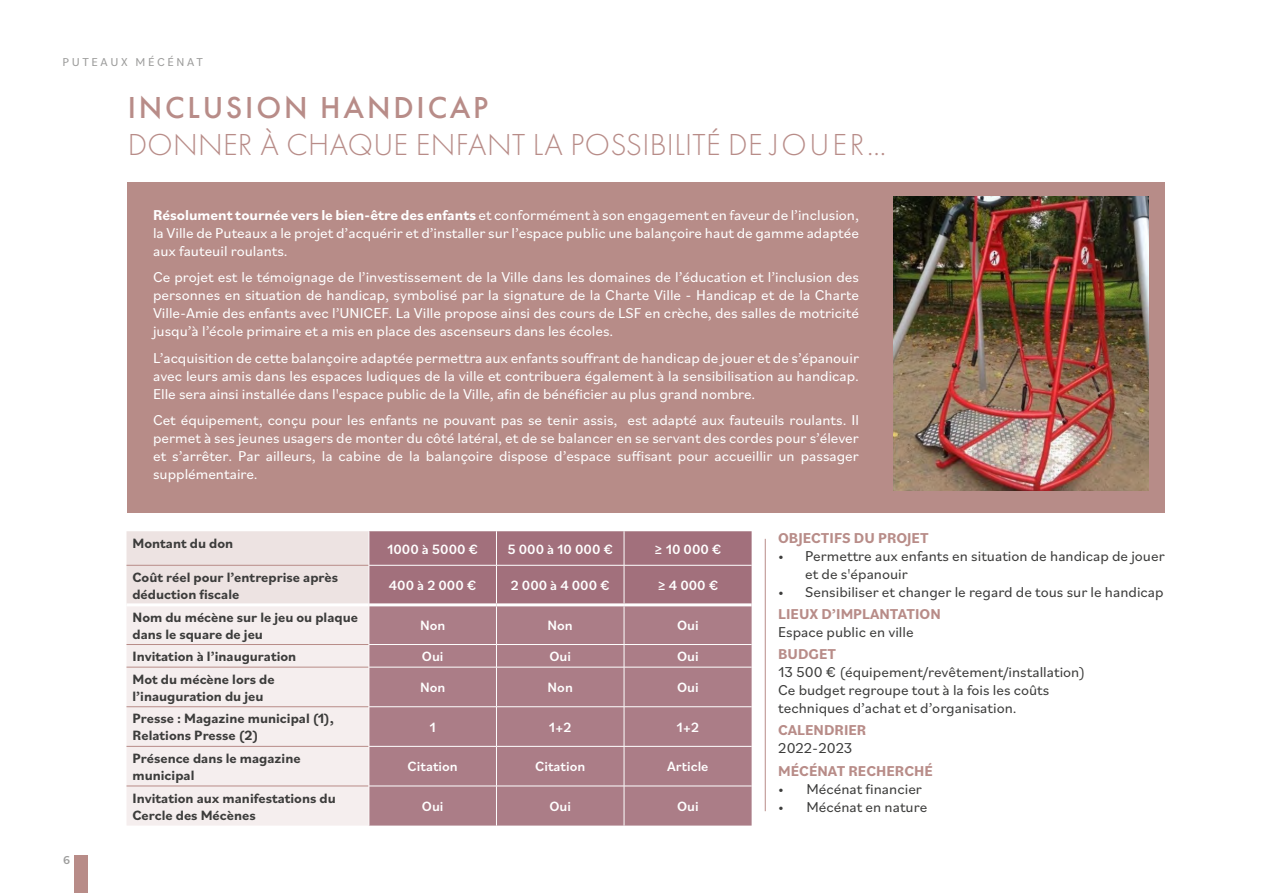
<style>
.page{position:relative;width:1263px;height:893px;background:#fff}
.page>*{position:absolute;margin:0;border:0;box-sizing:border-box;transform-origin:0 0}
.t1{font:300 31.5px "Futura PT";letter-spacing:.01em;color:#b88c88}
.t2{font:500 31.5px "Futura PT";letter-spacing:.09em;color:#b88c88}
.t3{font:15px/18px "Bilo";color:#fff;text-align:justify}
.t4{font:15px/18px "Bilo";color:#3c3c3b}
.t5{font:700 15px "Bilo";color:#b88c88}
.t6{font:700 14.1px/17px "Bilo";color:#3c3c3b}
.t7{font:500 14.1px "Bilo";color:#fff}
.t8{font:12px "Bilo";letter-spacing:.22em;color:#9d9d9c}
.t9{font:500 12px "Bilo";color:#9d9d9c}
.s1{font-weight:700}
</style>
<div class="page">
<div style="left:74px;top:855px;width:14px;height:38px;background:#b88c88"></div>
<div style="left:128px;top:183px;width:1037px;height:330px;background:#b78c88"></div>
<hr style="left:765px;top:539px;width:1px;height:272px;background:#b88c88">
<img style="left:893px;top:196px;width:255px;height:294px">
<svg style="left:126px;top:531px;width:626px;height:72px;background:#bf9da4"></svg>
<div style="left:126px;top:606px;width:243px;height:220px;background:#f5eeee"></div>
<div style="left:370px;top:606px;width:382px;height:220px;background:#ab7d87"></div>
<hr style="left:126px;top:565px;width:243px;height:1px;background:#b88c88">
<hr style="left:126px;top:644px;width:243px;height:1px;background:#b88c88">
<hr style="left:126px;top:667px;width:243px;height:1px;background:#b88c88">
<hr style="left:126px;top:706px;width:243px;height:1px;background:#b88c88">
<hr style="left:126px;top:746px;width:243px;height:1px;background:#b88c88">
<hr style="left:126px;top:786px;width:243px;height:1px;background:#b88c88">
<hr style="left:369px;top:531px;width:1px;height:34px;background:#fff">
<hr style="left:369px;top:565px;width:1px;height:40px;background:#fff">
<svg style="left:369px;top:645px;width:1px;height:22px"></svg>
<hr style="left:496px;top:531px;width:1px;height:34px;background:#fff">
<hr style="left:624px;top:531px;width:1px;height:34px;background:#fff">
<hr style="left:369px;top:565px;width:127px;height:1px;background:#fff">
<hr style="left:496px;top:565px;width:128px;height:1px;background:#fff">
<hr style="left:496px;top:565px;width:1px;height:38px;background:#fff">
<hr style="left:624px;top:565px;width:128px;height:1px;background:#fff">
<hr style="left:624px;top:565px;width:1px;height:38px;background:#fff">
<hr style="left:496px;top:606px;width:1px;height:38px;background:#fff">
<hr style="left:624px;top:606px;width:1px;height:38px;background:#fff">
<hr style="left:369px;top:644px;width:127px;height:1px;background:#fff">
<hr style="left:496px;top:644px;width:128px;height:1px;background:#fff">
<svg style="left:496px;top:645px;width:1px;height:22px"></svg>
<hr style="left:624px;top:644px;width:128px;height:1px;background:#fff">
<svg style="left:624px;top:645px;width:1px;height:22px"></svg>
<hr style="left:369px;top:667px;width:127px;height:1px;background:#fff">
<hr style="left:496px;top:667px;width:128px;height:1px;background:#fff">
<hr style="left:496px;top:667px;width:1px;height:39px;background:#fff">
<hr style="left:624px;top:667px;width:128px;height:1px;background:#fff">
<hr style="left:624px;top:667px;width:1px;height:39px;background:#fff">
<hr style="left:369px;top:706px;width:127px;height:1px;background:#fff">
<hr style="left:496px;top:706px;width:128px;height:1px;background:#fff">
<hr style="left:496px;top:707px;width:1px;height:39px;background:#fff">
<hr style="left:624px;top:706px;width:128px;height:1px;background:#fff">
<hr style="left:624px;top:707px;width:1px;height:39px;background:#fff">
<hr style="left:369px;top:746px;width:127px;height:1px;background:#fff">
<hr style="left:496px;top:746px;width:128px;height:1px;background:#fff">
<hr style="left:496px;top:746px;width:1px;height:40px;background:#fff">
<hr style="left:624px;top:746px;width:128px;height:1px;background:#fff">
<hr style="left:624px;top:746px;width:1px;height:40px;background:#fff">
<hr style="left:369px;top:786px;width:127px;height:1px;background:#fff">
<hr style="left:496px;top:786px;width:128px;height:1px;background:#fff">
<hr style="left:496px;top:786px;width:1px;height:40px;background:#fff">
<hr style="left:624px;top:786px;width:128px;height:1px;background:#fff">
<hr style="left:624px;top:786px;width:1px;height:40px;background:#fff">
<p class="t8" style="left:62px;top:54px;width:142px">PUTEAUX MÉCÉNAT</p>
<h1 class="t2" style="left:128px;top:88px;width:362px">INCLUSION HANDICAP</h1>
<h1 class="t1" style="left:128px;top:127px;width:760px">DONNER À CHAQUE ENFANT LA POSSIBILITÉ DE JOUER…</h1>
<p class="t3" style="left:153px;top:205px;width:707px"><span class="s1">Résolument tournée vers le bien-être des enfants</span> et conformément à son engagement en faveur de l’inclusion, la Ville de Puteaux a le projet d’acquérir et d’installer sur l’espace public une balançoire haut de gamme adaptée aux fauteuil roulants.</p>
<p class="t3" style="left:153px;top:268px;width:707px">Ce projet est le témoignage de l’investissement de la Ville dans les domaines de l’éducation et l’inclusion des personnes en situation de handicap, symbolisé par la signature de la Charte Ville - Handicap et de la Charte Ville-Amie des enfants avec l’UNICEF. La Ville propose ainsi des cours de LSF en crèche, des salles de motricité jusqu’à l’école primaire et a mis en place des ascenseurs dans les écoles.</p>
<p class="t3" style="left:153px;top:348px;width:707px">L’acquisition de cette balançoire adaptée permettra aux enfants souffrant de handicap de jouer et de s’épanouir avec leurs amis dans les espaces ludiques de la ville et contribuera également à la sensibilisation au handicap.<br>Elle sera ainsi installée dans l'espace public de la Ville, afin de bénéficier au plus grand nombre.</p>
<p class="t3" style="left:153px;top:411px;width:707px">Cet équipement, conçu pour les enfants ne pouvant pas se tenir assis, est adapté aux fauteuils roulants. Il permet à ses jeunes usagers de monter du côté latéral, et de se balancer en se servant des cordes pour s’élever et s’arrêter. Par ailleurs, la cabine de la balançoire dispose d’espace suffisant pour accueillir un passager supplémentaire.</p>
<p class="t9" style="left:63px;top:852px;width:8px">6</p>
<p class="t6" style="left:132px;top:534px;width:102px">Montant du don</p>
<p class="t7" style="left:387px;top:539px;width:92px">1000 à 5000 €</p>
<p class="t7" style="left:507px;top:539px;width:107px">5 000 à 10 000 €</p>
<p class="t7" style="left:654px;top:539px;width:69px">≥ 10 000 €</p>
<p class="t6" style="left:132px;top:568px;width:207px">Coût réel pour l’entreprise après déduction fiscale</p>
<p class="t7" style="left:389px;top:576px;width:89px">400 à 2 000 €</p>
<p class="t7" style="left:511px;top:576px;width:100px">2 000 à 4 000 €</p>
<p class="t7" style="left:657px;top:576px;width:62px">≥ 4 000 €</p>
<p class="t6" style="left:132px;top:608px;width:227px">Nom du mécène sur le jeu ou plaque dans le square de jeu</p>
<p class="t7" style="left:420px;top:616px;width:27px">Non</p>
<p class="t7" style="left:548px;top:616px;width:27px">Non</p>
<p class="t7" style="left:677px;top:616px;width:23px">Oui</p>
<p class="t6" style="left:132px;top:647px;width:165px">Invitation à l’inauguration</p>
<p class="t7" style="left:422px;top:647px;width:23px">Oui</p>
<p class="t7" style="left:549px;top:647px;width:23px">Oui</p>
<p class="t7" style="left:677px;top:647px;width:23px">Oui</p>
<p class="t6" style="left:133px;top:670px;width:144px">Mot du mécène lors de l’inauguration du jeu</p>
<p class="t7" style="left:420px;top:678px;width:27px">Non</p>
<p class="t7" style="left:548px;top:678px;width:27px">Non</p>
<p class="t7" style="left:677px;top:678px;width:23px">Oui</p>
<p class="t6" style="left:133px;top:710px;width:203px">Presse : Magazine municipal (1),<br>Relations Presse (2)</p>
<p class="t7" style="left:429px;top:717px;width:8px">1</p>
<p class="t7" style="left:549px;top:717px;width:24px">1+2</p>
<p class="t7" style="left:676px;top:717px;width:24px">1+2</p>
<p class="t6" style="left:133px;top:749px;width:170px">Présence dans le magazine municipal</p>
<p class="t7" style="left:408px;top:757px;width:52px">Citation</p>
<p class="t7" style="left:535px;top:757px;width:52px">Citation</p>
<p class="t7" style="left:667px;top:757px;width:43px">Article</p>
<p class="t6" style="left:133px;top:789px;width:205px">Invitation aux manifestations du<br>Cercle des Mécènes</p>
<p class="t7" style="left:422px;top:797px;width:23px">Oui</p>
<p class="t7" style="left:549px;top:797px;width:23px">Oui</p>
<p class="t7" style="left:677px;top:797px;width:23px">Oui</p>
<p class="t5" style="left:778px;top:527px;width:152px">OBJECTIFS DU PROJET</p>
<p class="t4" style="left:805px;top:546px;width:361px;text-indent:-27px">• Permettre aux enfants en situation de handicap de jouer et de s'épanouir</p>
<p class="t4" style="left:778px;top:582px;width:387px">• Sensibiliser et changer le regard de tous sur le handicap</p>
<p class="t5" style="left:778px;top:603px;width:164px">LIEUX D’IMPLANTATION</p>
<p class="t4" style="left:778px;top:622px;width:137px">Espace public en ville</p>
<p class="t5" style="left:778px;top:644px;width:59px">BUDGET</p>
<p class="t4" style="left:778px;top:662px;width:308px">13 500 € (équipement/revêtement/installation)<br>Ce budget regroupe tout à la fois les coûts techniques d’achat et d’organisation.</p>
<p class="t5" style="left:778px;top:720px;width:90px">CALENDRIER</p>
<p class="t4" style="left:778px;top:739px;width:76px">2022-2023</p>
<p class="t5" style="left:778px;top:760px;width:156px">MÉCÉNAT RECHERCHÉ</p>
<p class="t4" style="left:778px;top:779px;width:145px">• Mécénat financier</p>
<p class="t4" style="left:778px;top:797px;width:151px">• Mécénat en nature</p>
</div>
